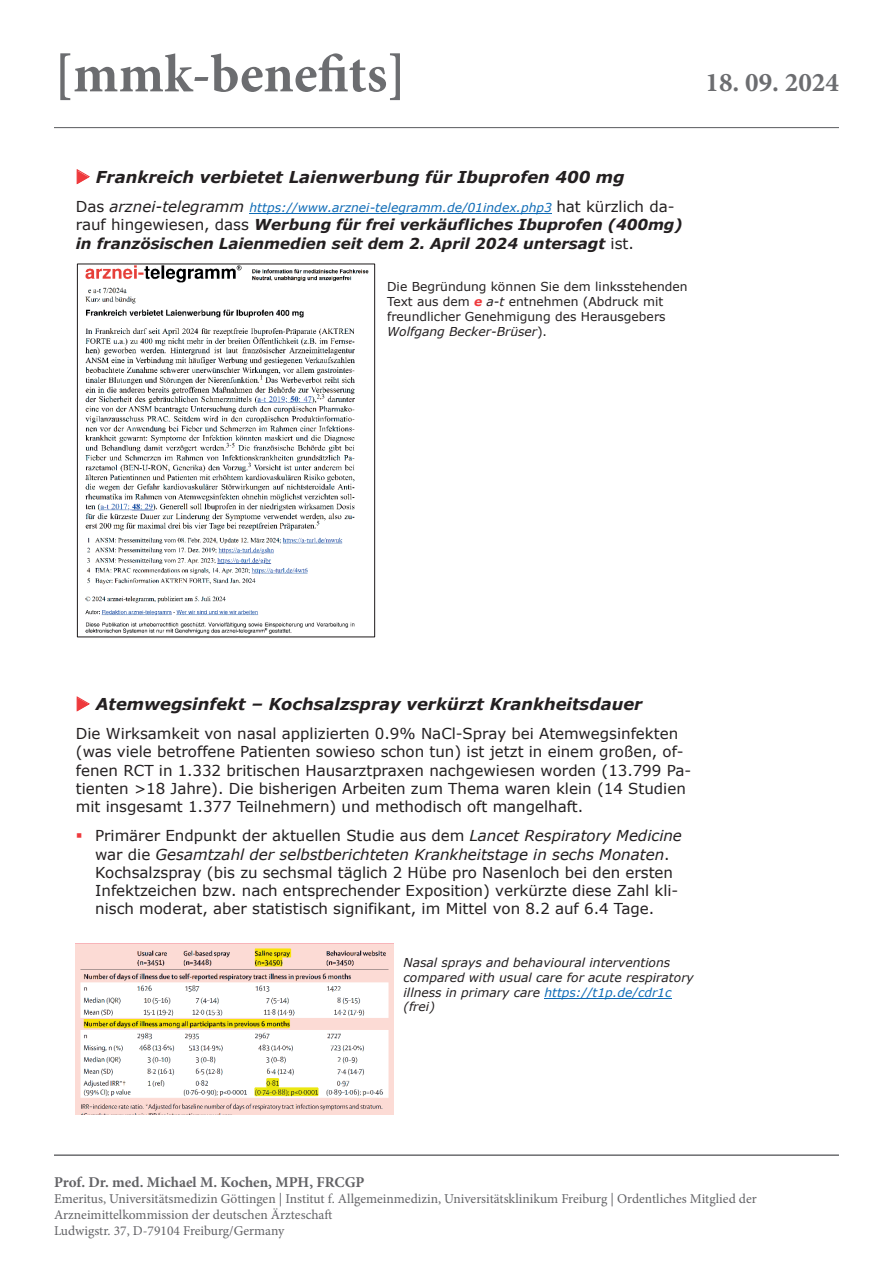
<style>
.page{position:relative;width:893px;height:1263px;background:#fff}
.page>*{position:absolute;margin:0;border:0;box-sizing:border-box;transform-origin:0 0}
.t1{font:700 54px "Minion Pro";color:#6c6d70}
.t2{font:700 27px "Minion Pro";color:#6c6d70}
.t3{font:italic 700 16.35px "Verdana";color:#231f20}
.t4{font:15px/18.3px "Verdana";color:#231f20}
.t5{font:italic 700 15px/18.3px "Verdana";color:#231f20}
.t6{font:700 15px "Minion Pro";color:#636366}
.t7{font:13.5px/16.2px "Minion Pro";color:#636366}
.t8{font:12.3px/14.9px "Verdana";color:#231f20}
.t9{font:italic 12.3px/14.9px "Verdana";color:#231f20}
.t10{font:italic 12.3px "Verdana";letter-spacing:.005em;color:#0e6bb6}
.s1{color:#ee393c}
.s2{font-style:normal;font-size:15px;color:#231f20}
.s3{font-size:15px;color:#231f20}
.s4{font-weight:400;font-style:normal}
.s5{font-weight:700;font-style:italic;color:#ee393c}
.s6{font-style:italic}
.s7{color:#0e6bb6}
</style>
<div class="page">
<hr style="left:54px;top:127px;width:785px;height:1px;background:#6c6d70">
<hr style="left:54px;top:1154px;width:785px;height:2px;background:#6c6d70">
<svg style="left:77px;top:169px;width:13px;height:15px"></svg>
<hr style="left:249px;top:213px;width:303px;height:1px;background:#0e6bb6">
<svg style="left:77px;top:696px;width:13px;height:15px"></svg>
<hr style="left:544px;top:998px;width:127px;height:1px;background:#0e6bb6">
<img style="left:76px;top:943px;width:318px;height:171px">
<img style="left:85px;top:265px;width:284px;height:369px">
<div style="left:77px;top:263px;width:298px;height:374px;border:1px solid #231f20"></div>
<h1 class="t1" style="left:54px;top:36px;width:354px">[mmk-benefits]</h1>
<h2 class="t2" style="left:705px;top:64px;width:135px">18. 09. 2024</h2>
<p class="t3" style="left:76px;top:165px;width:550px"><span class="s1">◆</span> Frankreich verbietet Laienwerbung für Ibuprofen 400 mg</p>
<p class="t10" style="left:76px;top:199px;width:600px"><span class="s2">Das</span> <span class="s3">arznei-telegramm</span> https://www.arznei-telegramm.de/01index.php3 <span class="s2">hat kürzlich da-</span></p>
<p class="t5" style="left:76px;top:215px;width:608px"><span class="s4">rauf hingewiesen, dass</span> Werbung für frei verkäufliches Ibuprofen (400mg) in französischen Laienmedien seit dem 2. April 2024 untersagt <span class="s4">ist.</span></p>
<p class="t8" style="left:387px;top:279px;width:302px">Die Begründung können Sie dem linksstehenden Text aus dem <span class="s5">e</span> <span class="s6">a-t</span> entnehmen (Abdruck mit freundlicher Genehmigung des Herausgebers <span class="s6">Wolfgang Becker-Brüser</span>).</p>
<p class="t3" style="left:76px;top:692px;width:568px"><span class="s1">◆</span> Atemwegsinfekt – Kochsalzspray verkürzt Krankheitsdauer</p>
<p class="t4" style="left:76px;top:724px;width:617px">Die Wirksamkeit von nasal applizierten 0.9% NaCl-Spray bei Atemwegsinfekten (was viele betroffene Patienten sowieso schon tun) ist jetzt in einem großen, of&shy;fenen RCT in 1.332 britischen Hausarztpraxen nachgewiesen worden (13.799 Pa&shy;tienten &gt;18 Jahre). Die bisherigen Arbeiten zum Thema waren klein (14 Studien mit insgesamt 1.377 Teilnehmern) und methodisch oft mangelhaft.</p>
<p class="t4" style="left:95px;top:827px;width:588px;text-indent:-19px"><span class="s1">▪</span> Primärer Endpunkt der aktuellen Studie aus dem <span class="s6">Lancet Respiratory Medicine </span>war die <span class="s6">Gesamtzahl der selbstberichteten Krankheitstage in sechs Monaten</span>.<br>Kochsalzspray (bis zu sechsmal täglich 2 Hübe pro Nasenloch bei den ersten Infektzeichen bzw. nach entsprechender Exposition) verkürzte diese Zahl kli&shy;nisch moderat, aber statistisch signifikant, im Mittel von 8.2 auf 6.4 Tage.</p>
<p class="t9" style="left:403px;top:955px;width:292px">Nasal sprays and behavioural interventions compared with usual care for acute respiratory illness in primary care <span class="s7">https://t1p.de/cdr1c </span>(frei)</p>
<p class="t6" style="left:54px;top:1171px;width:312px">Prof. Dr. med. Michael M. Kochen, MPH, FRCGP</p>
<p class="t7" style="left:54px;top:1190px;width:704px">Emeritus, Universitätsmedizin Göttingen | Institut f. Allgemeinmedizin, Universitätsklinikum Freiburg | Ordentliches Mitglied der<br>Arzneimittelkommission der deutschen Ärzteschaft<br>Ludwigstr. 37, D-79104 Freiburg/Germany</p>
</div>
